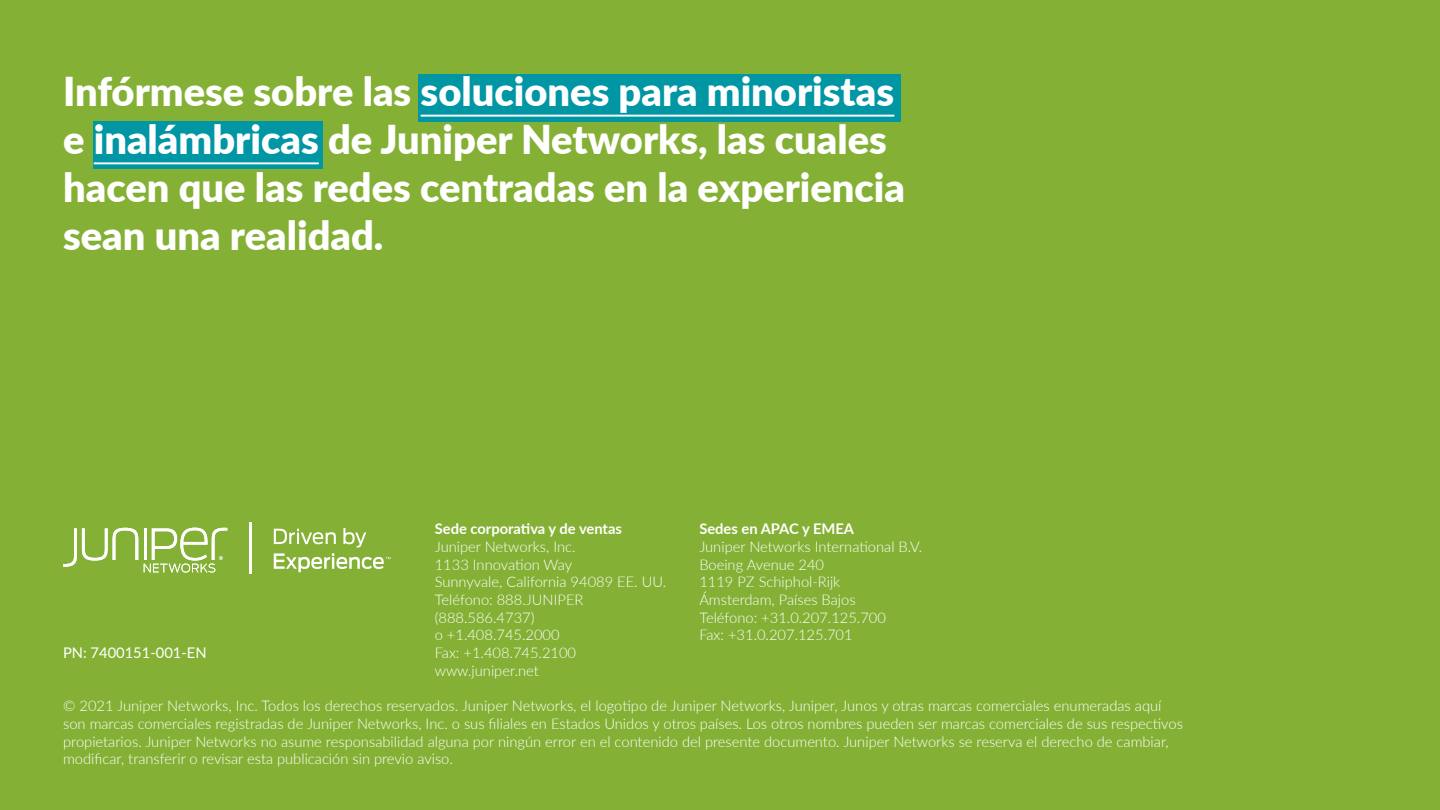
<style>
.page{position:relative;width:1440px;height:810px;background:#84b135}
.page>*{position:absolute;margin:0;border:0;box-sizing:border-box;transform-origin:0 0}
.t1{font:900 39.83px/47.8px "Lato";color:#fff}
.t2{font:300 14.7px/17.6px "Lato";color:#fff}
.t3{font:700 14.7px "Lato";color:#fff}
.t4{font:14.7px "Lato";color:#fff}
</style>
<div class="page">
<hr style="left:249px;top:522px;width:3px;height:52px;background:#fff">
<svg style="left:63px;top:528px;width:75px;height:39px"></svg>
<svg style="left:144px;top:528px;width:83px;height:45px"></svg>
<svg style="left:274px;top:528px;width:116px;height:44px"></svg>
<div style="left:418px;top:74px;width:484px;height:48px;background:#0096a4"></div>
<div style="left:93px;top:122px;width:229px;height:47px;background:#0096a4"></div>
<hr style="left:421px;top:115px;width:473px;height:2px;background:#fff">
<hr style="left:94px;top:162px;width:225px;height:2px;background:#fff">
<p class="t1" style="left:63px;top:66px;width:843px">Infórmese sobre las soluciones para minoristas e inalámbricas de Juniper Networks, las cuales hacen que las redes centradas en la experiencia sean una realidad.</p>
<p class="t4" style="left:63px;top:642px;width:145px">PN: 7400151-001-EN</p>
<p class="t3" style="left:435px;top:518px;width:189px">Sede corporativa y de ventas</p>
<p class="t2" style="left:435px;top:537px;width:142px">Juniper Networks, Inc.</p>
<p class="t2" style="left:435px;top:555px;width:139px">1133 Innovation Way</p>
<p class="t2" style="left:435px;top:573px;width:233px">Sunnyvale, California 94089 EE. UU.</p>
<p class="t2" style="left:435px;top:590px;width:150px">Teléfono: 888.JUNIPER (888.586.4737)</p>
<p class="t2" style="left:435px;top:626px;width:126px">o +1.408.745.2000</p>
<p class="t2" style="left:435px;top:643px;width:143px">Fax: +1.408.745.2100</p>
<p class="t2" style="left:435px;top:661px;width:106px">www.juniper.net</p>
<p class="t3" style="left:699px;top:518px;width:156px">Sedes en APAC y EMEA</p>
<p class="t2" style="left:699px;top:537px;width:224px">Juniper Networks International B.V.</p>
<p class="t2" style="left:699px;top:555px;width:126px">Boeing Avenue 240</p>
<p class="t2" style="left:699px;top:573px;width:142px">1119 PZ Schiphol-Rijk</p>
<p class="t2" style="left:699px;top:590px;width:158px">Ámsterdam, Países Bajos</p>
<p class="t2" style="left:699px;top:608px;width:188px">Teléfono: +31.0.207.125.700</p>
<p class="t2" style="left:699px;top:626px;width:155px">Fax: +31.0.207.125.701</p>
<p class="t2" style="left:63px;top:697px;width:1121px">© 2021 Juniper Networks, Inc. Todos los derechos reservados. Juniper Networks, el logotipo de Juniper Networks, Juniper, Junos y otras marcas comerciales enumeradas aquí son marcas comerciales registradas de Juniper Networks, Inc. o sus filiales en Estados Unidos y otros países. Los otros nombres pueden ser marcas comerciales de sus respectivos propietarios. Juniper Networks no asume responsabilidad alguna por ningún error en el contenido del presente documento. Juniper Networks se reserva el derecho de cambiar, modificar, transferir o revisar esta publicación sin previo aviso.</p>
</div>
